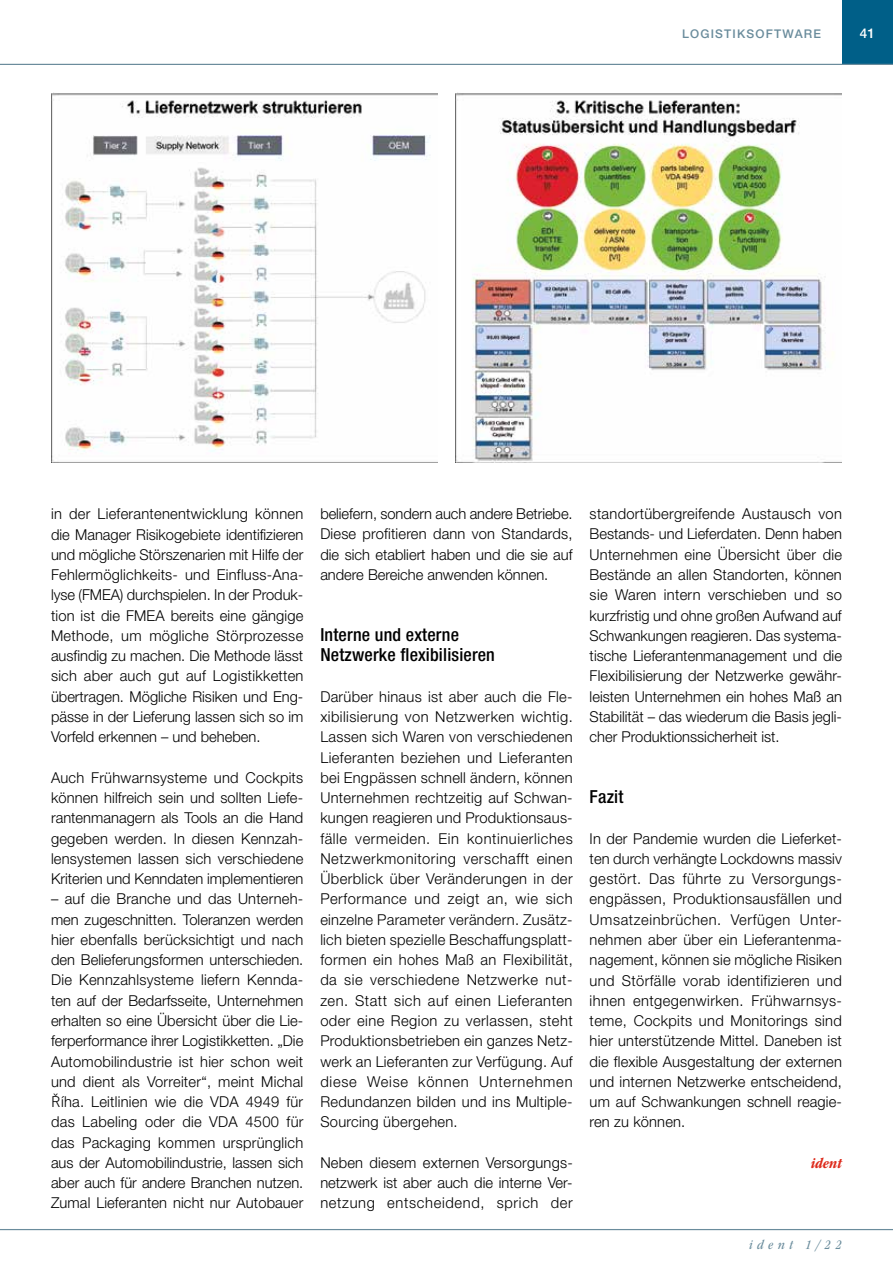
<style>
.page{position:relative;width:893px;height:1263px;background:#fff}
.page>*{position:absolute;margin:0;border:0;box-sizing:border-box;transform-origin:0 0}
.t1{font:500 condensed 18px/20.2px "Helvetica Neue LT Std";letter-spacing:.01em;color:#000}
.t2{font:300 15px/20.2px "Helvetica Neue LT Std";color:#000;text-align:justify}
.t3{font:italic 700 condensed 15px "ITC Garamond Std";letter-spacing:.01em;color:#dd2a1b}
.t4{font:italic condensed 13.5px "ITC Garamond Std";letter-spacing:.35em;color:#6a8c9c}
.t5{font:500 13.5px "Helvetica Neue LT Std";color:#fff}
.t6{font:500 12px "Helvetica Neue LT Std";letter-spacing:.1em;color:#6a8c9c}
.s1{font-family:"Trade Gothic LT Pro"}
</style>
<div class="page">
<img style="left:51px;top:92px;width:387px;height:371px">
<img style="left:455px;top:92px;width:387px;height:371px">
<div style="left:842px;top:0;width:51px;height:64px;background:#005f88"></div>
<hr style="left:0;top:64px;width:893px;height:1px;background:#6a8c9c">
<hr style="left:0;top:1229px;width:893px;height:1px;background:#6a8c9c">
<p class="t6" style="left:682px;top:27px;width:27px">LOGISTIKS</p>
<p class="t6" style="left:755px;top:27px;width:67px">OFTWARE</p>
<p class="t5" style="left:860px;top:25px;width:17px">41</p>
<p class="t2" style="left:51px;top:503px;width:254px">in der Lieferantenentwicklung können die Manager Risikogebiete identifizieren und mögliche Störszenarien mit Hilfe der Fehlermöglichkeits- und Einfluss-Ana&shy;lyse (FMEA) durchspielen. In der Produk&shy;tion ist die FMEA bereits eine gängige Methode, um mögliche Störprozesse ausfindig zu machen. Die Methode lässt sich aber auch gut auf Logistikketten übertragen. Mögliche Risiken und Eng&shy;pässe in der Lieferung lassen sich so im Vorfeld erkennen – und beheben.</p>
<p class="t2" style="left:51px;top:767px;width:254px">Auch Frühwarnsysteme und Cockpits können hilfreich sein und sollten Liefe&shy;rantenmanagern als Tools an die Hand gegeben werden. In diesen Kennzah&shy;lensystemen lassen sich verschiedene Kriterien und Kenndaten implementieren</p>
<p class="t2" style="left:51px;top:888px;width:254px">– auf die Branche und das Unterneh&shy;men zugeschnitten. Toleranzen werden hier ebenfalls berücksichtigt und nach den Belieferungsformen unterschieden.<br>Die Kennzahlsysteme liefern Kennda&shy;ten auf der Bedarfsseite, Unternehmen erhalten so eine Übersicht über die Lie&shy;ferperformance ihrer Logistikketten. „Die Automobilindustrie ist hier schon weit und dient als Vorreiter“, meint Michal <span class="s1">Ř</span>íha. Leitlinien wie die VDA 4949 für das Labeling oder die VDA 4500 für das Packaging kommen ursprünglich aus der Automobilindustrie, lassen sich aber auch für andere Branchen nutzen.<br>Zumal Lieferanten nicht nur Autobauer</p>
<p class="t2" style="left:320px;top:503px;width:254px">beliefern, sondern auch andere Betriebe.<br>Diese profitieren dann von Standards, die sich etabliert haben und die sie auf andere Bereiche anwenden können.</p>
<p class="t1" style="left:320px;top:624px;width:176px">Interne und externe<br>Netzwerke flexibilisieren</p>
<p class="t2" style="left:320px;top:686px;width:254px">Darüber hinaus ist aber auch die Fle&shy;xibilisierung von Netzwerken wichtig.<br>Lassen sich Waren von verschiedenen Lieferanten beziehen und Lieferanten bei Engpässen schnell ändern, können Unternehmen rechtzeitig auf Schwan&shy;kungen reagieren und Produktionsaus&shy;fälle vermeiden. Ein kontinuierliches Netzwerkmonitoring verschafft einen Überblick über Veränderungen in der Performance und zeigt an, wie sich einzelne Parameter verändern. Zusätz&shy;lich bieten spezielle Beschaffungsplatt&shy;formen ein hohes Maß an Flexibilität, da sie verschiedene Netzwerke nut&shy;zen. Statt sich auf einen Lieferanten oder eine Region zu verlassen, steht Produktionsbetrieben ein ganzes Netz&shy;werk an Lieferanten zur Verfügung. Auf diese Weise können Unternehmen Redundanzen bilden und ins Multiple-Sourcing übergehen.</p>
<p class="t2" style="left:320px;top:1152px;width:254px">Neben diesem externen Versorgungs&shy;netzwerk ist aber auch die interne Ver&shy;netzung entscheidend, sprich der</p>
<p class="t2" style="left:590px;top:503px;width:254px">standortübergreifende Austausch von Bestands- und Lieferdaten. Denn haben Unternehmen eine Übersicht über die Bestände an allen Standorten, können sie Waren intern verschieben und so kurzfristig und ohne großen Aufwand auf Schwankungen reagieren. Das systema&shy;tische Lieferantenmanagement und die Flexibilisierung der Netzwerke gewähr&shy;leisten Unternehmen ein hohes Maß an Stabilität – das wiederum die Basis jegli&shy;cher Produktionssicherheit ist.</p>
<p class="t1" style="left:590px;top:786px;width:35px">Fazit</p>
<p class="t2" style="left:590px;top:828px;width:254px">In der Pandemie wurden die Lieferket&shy;ten durch verhängte Lockdowns massiv gestört. Das führte zu Versorgungs&shy;engpässen, Produktionsausfällen und Umsatzeinbrüchen. Verfügen Unter&shy;nehmen aber über ein Lieferantenma&shy;nagement, können sie mögliche Risiken und Störfälle vorab identifizieren und ihnen entgegenwirken. Frühwarnsys&shy;teme, Cockpits und Monitorings sind hier unterstützende Mittel. Daneben ist die flexible Ausgestaltung der externen und internen Netzwerke entscheidend, um auf Schwankungen schnell reagie&shy;ren zu können.</p>
<p class="t3" style="left:811px;top:1155px;width:32px">ident</p>
<p class="t4" style="left:749px;top:1237px;width:94px">ident 1/22</p>
</div>
